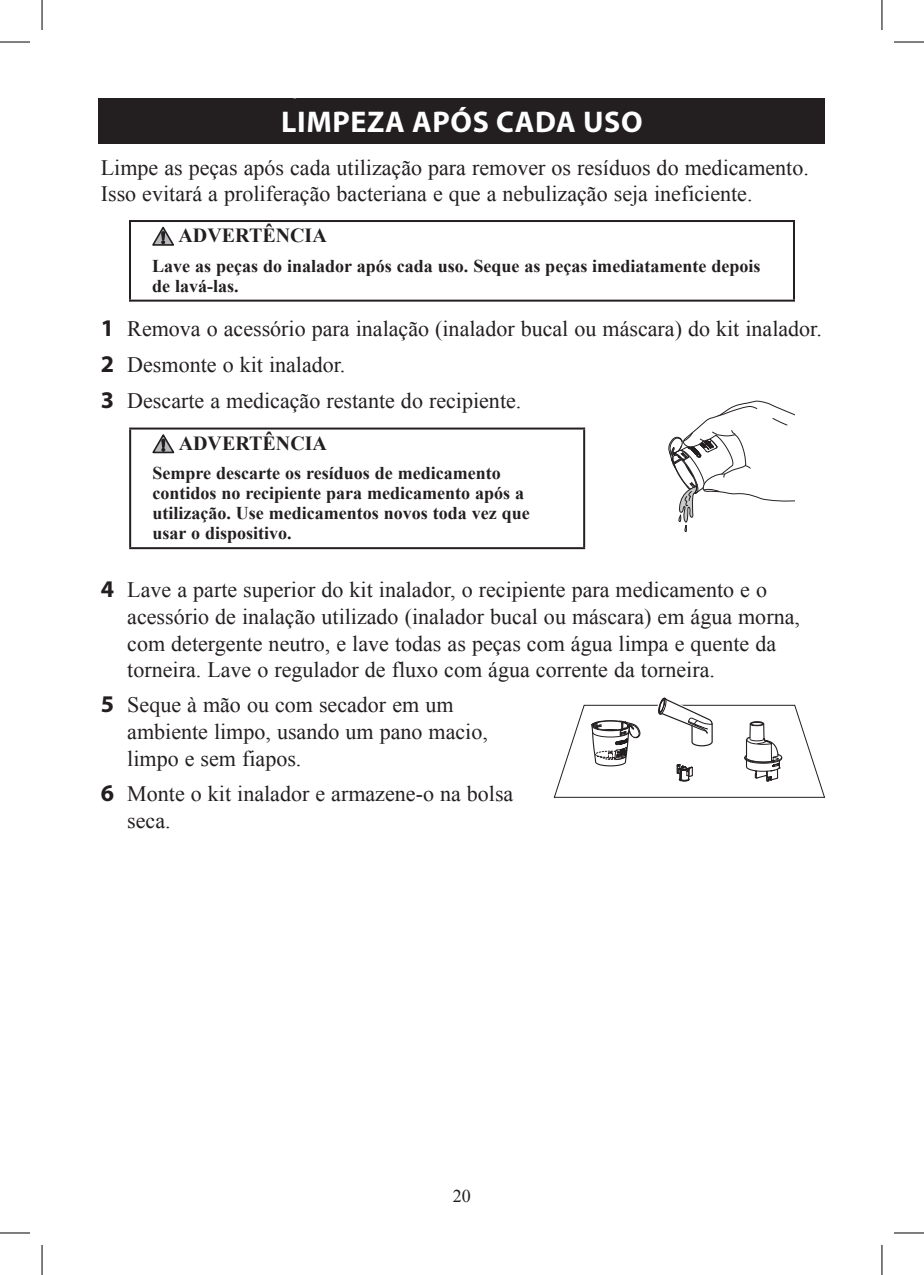
<style>
.page{position:relative;width:924px;height:1275px;background:#fff}
.page>*{position:absolute;margin:0;border:0;box-sizing:border-box;transform-origin:0 0}
.Title-1{font:700 30px "Myriad Pro";letter-spacing:.02em;color:#fff}
.Body{font:22px/26.6px "Times New Roman";color:#231f20}
.Warning_title{font:700 20px "Times New Roman";color:#231f20}
.Warning_text{font:700 18px/20px "Times New Roman";color:#231f20}
.t1{font:18px "Times New Roman";color:#231f20}
.s1{font-family:"Myriad Pro";font-weight:700;font-size:24px}
</style>
<div class="page">
<div style="left:99px;top:99px;width:725px;height:45px;background:#231f20"></div>
<hr style="left:129px;top:220px;width:665px;height:2px;background:#231f20">
<hr style="left:129px;top:222px;width:2px;height:78px;background:#231f20">
<hr style="left:792px;top:222px;width:2px;height:78px;background:#231f20">
<hr style="left:129px;top:300px;width:665px;height:2px;background:#231f20">
<svg style="left:152px;top:227px;width:22px;height:19px"></svg>
<hr style="left:129px;top:427px;width:456px;height:2px;background:#231f20">
<hr style="left:129px;top:429px;width:2px;height:118px;background:#231f20">
<hr style="left:583px;top:429px;width:2px;height:118px;background:#231f20">
<hr style="left:129px;top:547px;width:456px;height:2px;background:#231f20">
<svg style="left:152px;top:434px;width:22px;height:19px"></svg>
<svg style="left:668px;top:400px;width:126px;height:133px"></svg>
<svg style="left:553px;top:697px;width:271px;height:101px"></svg>
<hr style="left:0;top:42px;width:30px;height:1px;background:#000">
<hr style="left:893px;top:42px;width:30px;height:1px;background:#000">
<hr style="left:0;top:1232px;width:30px;height:1px;background:#000">
<hr style="left:893px;top:1232px;width:30px;height:1px;background:#000">
<hr style="left:42px;top:0;width:1px;height:30px;background:#000">
<hr style="left:42px;top:1245px;width:1px;height:30px;background:#000">
<hr style="left:881px;top:0;width:1px;height:30px;background:#000">
<hr style="left:881px;top:1245px;width:1px;height:30px;background:#000">
<p class="Title-1" style="left:281px;top:105px;width:363px">LIMPEZA APÓS CADA USO</p>
<p class="Body" style="left:101px;top:154px;width:709px">Limpe as peças após cada utilização para remover os resíduos do medicamento.<br>Isso evitará a proliferação bacteriana e que a nebulização seja ineficiente.</p>
<p class="Warning_title" style="left:178px;top:222px;width:150px">ADVERTÊNCIA</p>
<p class="Warning_text" style="left:152px;top:255px;width:609px">Lave as peças do inalador após cada uso. Seque as peças imediatamente depois de lavá-las.</p>
<p class="Body" style="left:101px;top:315px;width:722px"><span class="s1">1</span> Remova o acessório para inalação (inalador bucal ou máscara) do kit inalador.</p>
<p class="Body" style="left:101px;top:351px;width:246px"><span class="s1">2</span> Desmonte o kit inalador.</p>
<p class="Body" style="left:101px;top:387px;width:422px"><span class="s1">3</span> Descarte a medicação restante do recipiente.</p>
<p class="Warning_title" style="left:179px;top:429px;width:150px">ADVERTÊNCIA</p>
<p class="Warning_text" style="left:152px;top:463px;width:379px">Sempre descarte os resíduos de medicamento contidos no recipiente para medicamento após a utilização. Use medicamentos novos toda vez que usar o dispositivo.</p>
<p class="Body" style="left:127px;top:576px;width:673px;text-indent:-26px"><span class="s1">4</span> Lave a parte superior do kit inalador, o recipiente para medicamento e o acessório de inalação utilizado (inalador bucal ou máscara) em água morna, com detergente neutro, e lave todas as peças com água limpa e quente da torneira. Lave o regulador de fluxo com água corrente da torneira.</p>
<p class="Body" style="left:127px;top:691px;width:362px;text-indent:-26px"><span class="s1">5</span> Seque à mão ou com secador em um ambiente limpo, usando um pano macio, limpo e sem fiapos.</p>
<p class="Body" style="left:127px;top:780px;width:387px;text-indent:-26px"><span class="s1">6</span> Monte o kit inalador e armazene-o na bolsa seca.</p>
<p class="t1" style="left:453px;top:1184px;width:19px">20</p>
</div>
